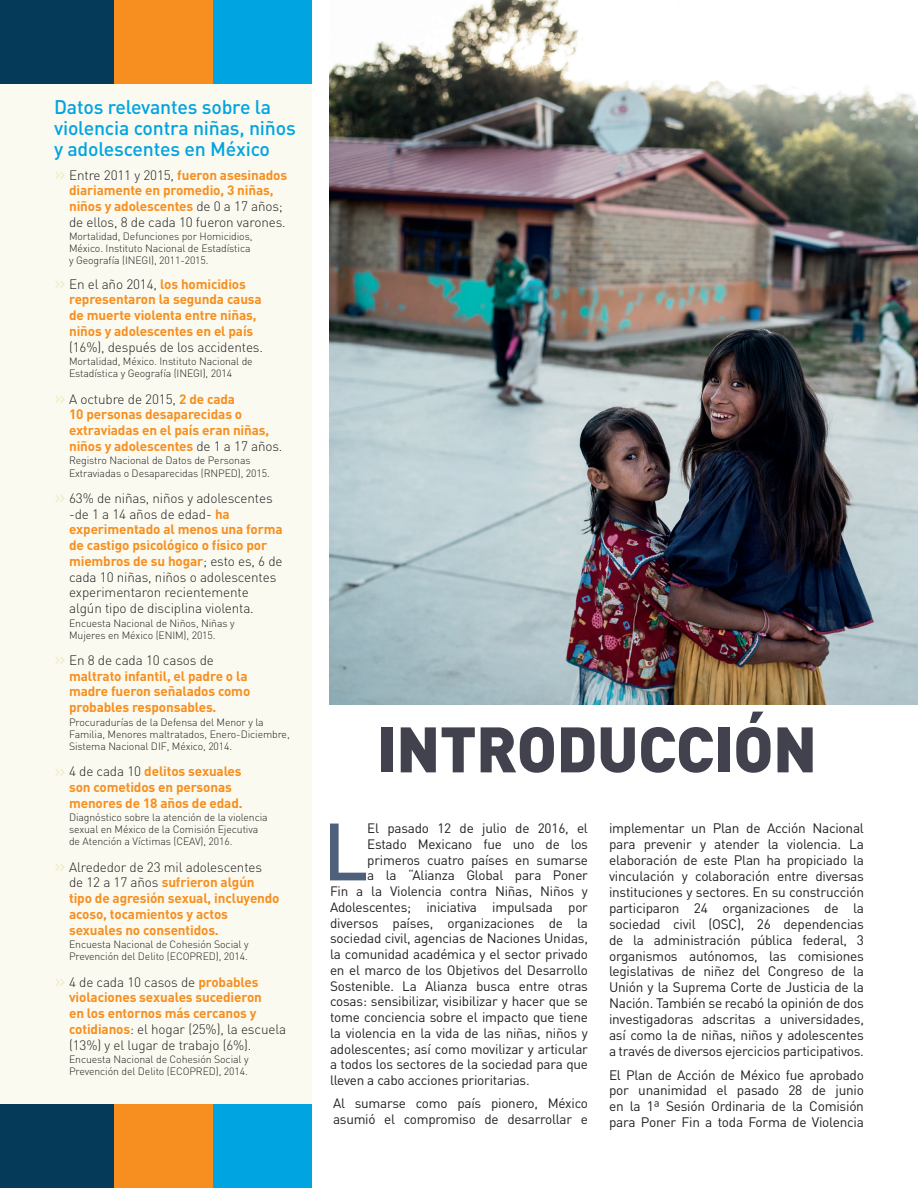
<style>
.page{position:relative;width:918px;height:1188px;background:#fff}
.page>*{position:absolute;margin:0;border:0;box-sizing:border-box;transform-origin:0 0}
.t1{font:500 79.8px "DIN Pro";color:#4e607c}
.t2{font:900 63.15px "DIN Pro";letter-spacing:-.01em;color:#41424e}
.t3{font:500 19.5px/21px "DIN Pro";letter-spacing:-.01em;color:#00a4e1}
.t4{font:13.65px/15.9px "DIN Pro";letter-spacing:-.02em;color:#231f20;text-align:justify}
.t5{font:700 13.5px/15.8px "DIN Pro";letter-spacing:-.01em;color:#f68f20}
.t6{font:13.5px/15.8px "DIN Pro";letter-spacing:-.015em;color:#231f20}
.t7{font:300 13.5px/15.8px "DIN Pro";letter-spacing:-.01em;color:#231f20}
.t8{font:300 10.5px/12.1px "DIN Pro";letter-spacing:-.01em;color:#231f20}
.s1{font-weight:400;font-size:21px;color:#f1ecc7}
.s2{font-weight:300;color:#231f20}
.s3{font-weight:700;color:#f68f20}
</style>
<div class="page">
<div style="left:1px;top:64px;width:311px;height:1086px;background:#fbfaf0"></div>
<div style="left:213px;top:0;width:99px;height:83px;background:#00a4e1"></div>
<div style="left:114px;top:0;width:99px;height:83px;background:#f68f20"></div>
<div style="left:1px;top:0;width:113px;height:83px;background:#063a59"></div>
<div style="left:213px;top:1105px;width:99px;height:83px;background:#00a4e1"></div>
<div style="left:114px;top:1105px;width:99px;height:83px;background:#f68f20"></div>
<div style="left:1px;top:1105px;width:113px;height:83px;background:#063a59"></div>
<img style="left:330px;top:0;width:588px;height:704px">
<h3 class="t3" style="left:54px;top:96px;width:243px">Datos relevantes sobre la violencia contra niñas, niños y adolescentes en México</h3>
<p class="t5" style="left:69px;top:166px;width:220px;text-indent:-15px"><span class="s1">»</span> <span class="s2">Entre 2011 y 2015,</span> fueron asesinados diariamente en promedio, 3 niñas, niños y adolescentes <span class="s2">de 0 a 17 años; de ellos, 8 de cada 10 fueron varones.</span></p>
<p class="t8" style="left:69px;top:230px;width:185px">Mortalidad, Defunciones por Homicidios,<br>México. Instituto Nacional de Estadística y Geografía (INEGI), 2011-2015.</p>
<p class="t5" style="left:69px;top:275px;width:194px;text-indent:-15px"><span class="s1">»</span> <span class="s2">En el año 2014,</span> los homicidios representaron la segunda causa de muerte violenta entre niñas, niños y adolescentes en el país</p>
<p class="t7" style="left:69px;top:338px;width:195px">(16%), después de los accidentes.</p>
<p class="t8" style="left:69px;top:355px;width:185px">Mortalidad, México. Instituto Nacional de<br>Estadística y Geografía (INEGI), 2014</p>
<p class="t5" style="left:69px;top:390px;width:215px;text-indent:-15px"><span class="s1">»</span> <span class="s2">A octubre de 2015,</span> 2 de cada<br>10 personas desaparecidas o extraviadas en el país eran niñas, niños y adolescentes <span class="s2">de 1 a 17 años.</span></p>
<p class="t8" style="left:69px;top:454px;width:202px">Registro Nacional de Datos de Personas<br>Extraviadas o Desaparecidas (RNPED), 2015.</p>
<p class="t7" style="left:69px;top:489px;width:215px;text-indent:-15px"><span class="s1">»</span> 63% de niñas, niños y adolescentes -de 1 a 14 años de edad- <span class="s3">ha experimentado al menos una forma de castigo psicológico o físico por miembros de su hogar</span>; esto es, 6 de cada 10 niñas, niños o adolescentes experimentaron recientemente algún tipo de disciplina violenta.</p>
<p class="t8" style="left:69px;top:616px;width:167px">Encuesta Nacional de Niños, Niñas y<br>Mujeres en México (ENIM), 2015.</p>
<p class="t5" style="left:69px;top:652px;width:183px;text-indent:-15px"><span class="s1">»</span> <span class="s2">En 8 de cada 10 casos de </span>maltrato infantil, el padre o la madre fueron señalados como probables responsables.</p>
<p class="t8" style="left:69px;top:715px;width:222px">Procuradurías de la Defensa del Menor y la<br>Familia, Menores maltratados, Enero-Diciembre,<br>Sistema Nacional DIF, México, 2014.</p>
<p class="t5" style="left:69px;top:763px;width:175px;text-indent:-15px"><span class="s1">»</span> <span class="s2">4 de cada 10</span> delitos sexuales son cometidos en personas menores de 18 años de edad.</p>
<p class="t8" style="left:69px;top:811px;width:200px">Diagnóstico sobre la atención de la violencia sexual en México de la Comisión Ejecutiva de Atención a Víctimas (CEAV), 2016.</p>
<p class="t5" style="left:69px;top:858px;width:212px;text-indent:-15px"><span class="s1">»</span> <span class="s2">Alrededor de 23 mil adolescentes de 12 a 17 años</span> sufrieron algún tipo de agresión sexual, incluyendo acoso, tocamientos y actos sexuales no consentidos.</p>
<p class="t8" style="left:69px;top:938px;width:181px">Encuesta Nacional de Cohesión Social y<br>Prevención del Delito (ECOPRED), 2014.</p>
<p class="t5" style="left:69px;top:973px;width:219px;text-indent:-15px"><span class="s1">»</span> <span class="s2">4 de cada 10 casos de</span> probables violaciones sexuales sucedieron<br>en los entornos más cercanos y cotidianos<span class="s2">: el hogar (25%), la escuela (13%) y el lugar de trabajo (6%).</span></p>
<p class="t8" style="left:69px;top:1053px;width:181px">Encuesta Nacional de Cohesión Social y<br>Prevención del Delito (ECOPRED), 2014.</p>
<h2 class="t2" style="left:377px;top:707px;width:442px">INTRODUCCIÓN</h2>
<h1 class="t1" style="left:323px;top:797px;width:47px">L</h1>
<p class="t6" style="left:367px;top:820px;width:222px">El pasado 12 de julio de 2016, el</p>
<p class="t6" style="left:367px;top:836px;width:222px">Estado Mexicano fue uno de los</p>
<p class="t6" style="left:367px;top:851px;width:222px">primeros cuatro países en sumarse</p>
<p class="t6" style="left:367px;top:867px;width:222px">a la “Alianza Global para Poner</p>
<p class="t6" style="left:330px;top:883px;width:260px">Fin a la Violencia contra Niñas, Niños y</p>
<p class="t6" style="left:330px;top:899px;width:260px">Adolescentes; iniciativa impulsada por</p>
<p class="t6" style="left:330px;top:914px;width:260px">diversos países, organizaciones de la</p>
<p class="t6" style="left:330px;top:930px;width:260px">sociedad civil, agencias de Naciones Unidas,</p>
<p class="t6" style="left:330px;top:946px;width:259px">la comunidad académica y el sector privado</p>
<p class="t6" style="left:330px;top:962px;width:260px">en el marco de los Objetivos del Desarrollo</p>
<p class="t6" style="left:330px;top:977px;width:259px">Sostenible. La Alianza busca entre otras</p>
<p class="t6" style="left:330px;top:993px;width:260px">cosas: sensibilizar, visibilizar y hacer que se</p>
<p class="t6" style="left:330px;top:1009px;width:260px">tome conciencia sobre el impacto que tiene</p>
<p class="t6" style="left:330px;top:1025px;width:259px">la violencia en la vida de las niñas, niños y</p>
<p class="t6" style="left:330px;top:1040px;width:260px">adolescentes; así como movilizar y articular</p>
<p class="t6" style="left:330px;top:1056px;width:260px">a todos los sectores de la sociedad para que</p>
<p class="t6" style="left:330px;top:1072px;width:201px">lleven a cabo acciones prioritarias.</p>
<p class="t6" style="left:333px;top:1095px;width:256px">Al sumarse como país pionero, México asumió el compromiso de desarrollar e</p>
<p class="t4" style="left:609px;top:820px;width:256px">implementar un Plan de Acción Nacional para prevenir y atender la violencia. La elaboración de este Plan ha propiciado la vinculación y colaboración entre diversas instituciones y sectores. En su construcción participaron 24 organizaciones de la sociedad civil (OSC), 26 dependencias de la administración pública federal, 3 organismos autónomos, las comisiones legislativas de niñez del Congreso de la Unión y la Suprema Corte de Justicia de la Nación. También se recabó la opinión de dos investigadoras adscritas a universidades, así como la de niñas, niños y adolescentes a través de diversos ejercicios participativos.</p>
<p class="t4" style="left:609px;top:1066px;width:256px">El Plan de Acción de México fue aprobado por unanimidad el pasado 28 de junio en la 1ª Sesión Ordinaria de la Comisión para Poner Fin a toda Forma de Violencia</p>
</div>
